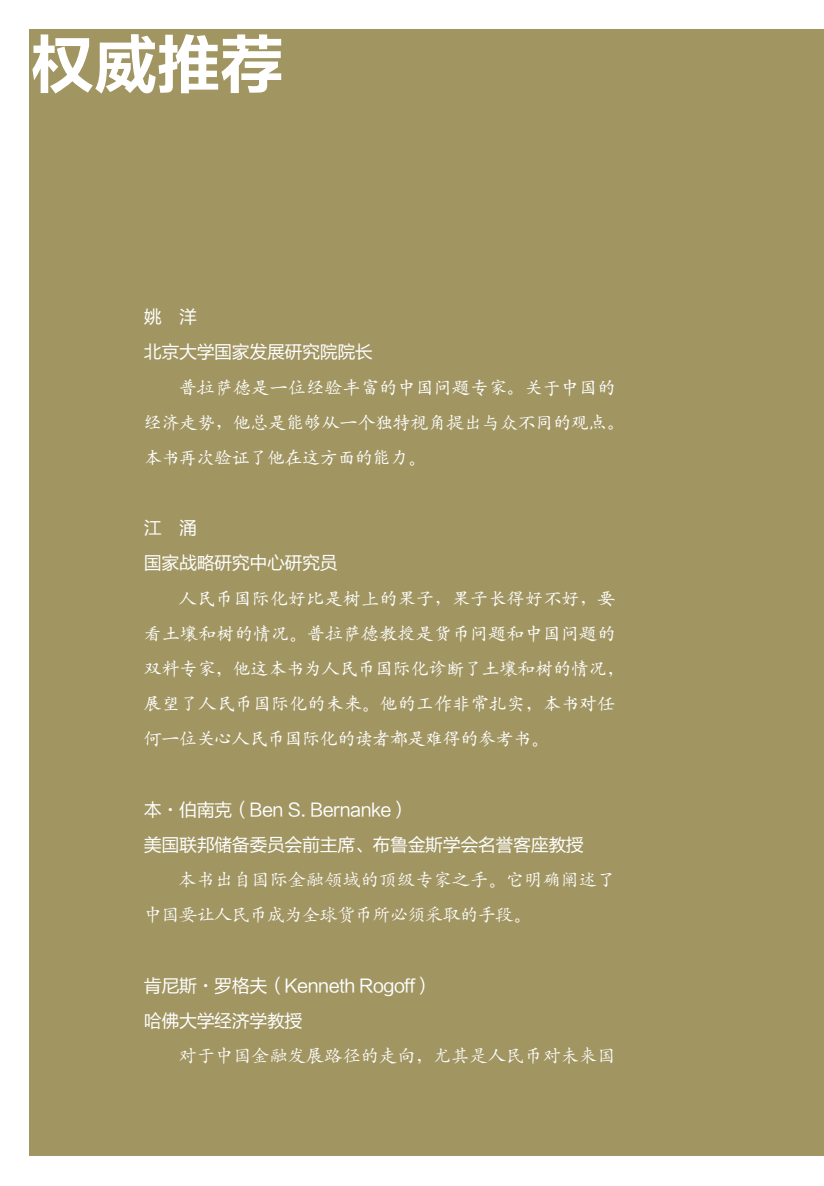
<style>
.page{position:relative;width:824px;height:1186px;background:#fff}
.page>*{position:absolute;margin:0;border:0;box-sizing:border-box;transform-origin:0 0}
.t1{font:63px "FZLTCHJW GB1 0";color:#fff}
.t2{font:18.03px/35.2px "H Yc 1 gj";letter-spacing:.005em;color:#fff}
.t3{font:18.03px/35.2px "FZLTHK GBK1 0";letter-spacing:-.025em;color:#fff}
.t4{font:18.03px/35.2px "FZKTK GBK1 0";letter-spacing:.01em;color:#fff}
.t5{font:18.03px/35.2px "H Yc 1 gj";letter-spacing:-.015em;color:#fff}
.s1{font-family:"H Ya 1 gj"}
.s2{font-family:"H Yf 9 gj"}
</style>
<div class="page">
<div style="left:30px;top:30px;width:793px;height:1126px;background:#a19562"></div>
<h1 class="t1" style="left:31px;top:30px;width:253px">权威推荐</h1>
<p class="t3" style="left:144px;top:300px;width:230px">姚 洋<br>北京大学国家发展研究院院长</p>
<p class="t5" style="left:144px;top:370px;width:482px;text-indent:35px">普拉萨德是一位经验丰富的中国问题专家<span class="s1">。</span>关于中国的经济走势<span class="s1">，</span>他总是能够从一个独特视角提出与众不同的观点<span class="s1">。</span>本书再次验证了他在这方面的能力<span class="s1">。</span></p>
<p class="t3" style="left:144px;top:511px;width:195px">江 涌<br>国家战略研究中心研究员</p>
<p class="t2" style="left:144px;top:581px;width:482px;text-indent:35px">人民币国际化好比是树上的果子<span class="s1">，</span>果子长得好不好<span class="s1">，</span>要看土壤和树的情况<span class="s1">。</span>普拉萨德教授是货币问题和中国问题的双料专家<span class="s1">，</span>他这本书为人民币国际化诊断了土壤和树的情况<span class="s1">，</span>展望了人民币国际化的未来<span class="s1">。</span>他的工作非常扎实<span class="s1">，</span>本书对任何一位关心人民币国际化的读者都是难得的参考书<span class="s1">。</span></p>
<p class="t3" style="left:144px;top:792px;width:441px">本<span class="s2">·</span>伯南克（Ben S. Bernanke）<br>美国联邦储备委员会前主席、布鲁金斯学会名誉客座教授</p>
<p class="t4" style="left:144px;top:862px;width:473px;text-indent:35px">本书出自国际金融领域的顶级专家之手<span class="s1">。</span>它明确阐述了中国要让人民币成为全球货币所必须采取的手段<span class="s1">。</span></p>
<p class="t3" style="left:144px;top:968px;width:290px">肯尼斯<span class="s2">·</span>罗格夫（Kenneth Rogoff）哈佛大学经济学教授</p>
<p class="t4" style="left:179px;top:1038px;width:438px">对于中国金融发展路径的走向<span class="s1">，</span>尤其是人民币对未来国</p>
</div>
